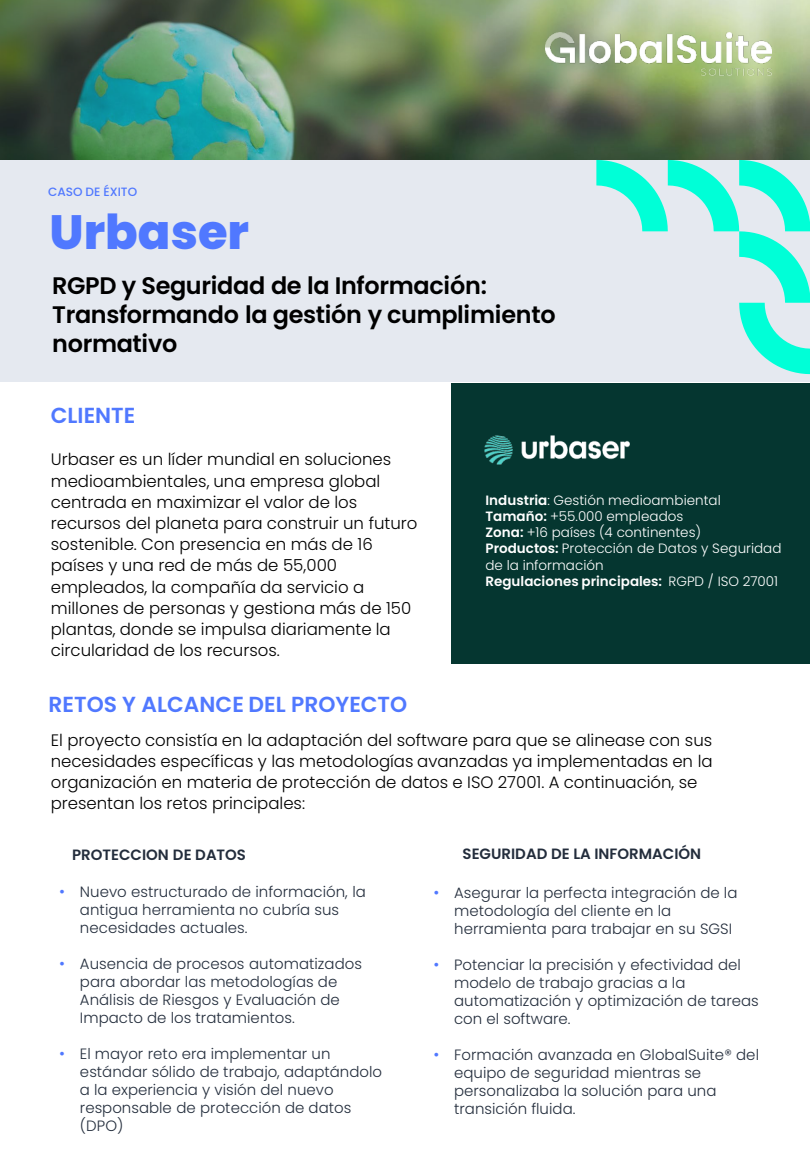
<style>
.page{position:relative;width:810px;height:1170px;background:#fff}
.page>*{position:absolute;margin:0;border:0;box-sizing:border-box;transform-origin:0 0}
.t1{font:800 48px "Poppins";color:#5078ff}
.t2{font:600 24px/28.8px "Poppins";letter-spacing:-.015em;color:#000}
.t3{font:600 21.75px "Poppins";color:#5078ff}
.t4{font:300 16.5px/21.1px "Poppins";color:#000}
.t5{font:300 15px/18px "Poppins";color:#232d3c}
.t6{font:600 15px "Poppins";color:#232d3c}
.t7{font:300 13.5px/16.2px "Poppins";color:#fff}
.t8{font:600 13.5px "Poppins";color:#fff}
.t9{font:500 12px "Poppins";letter-spacing:.005em;color:#5078ff}
.s1{font-weight:600}
.s2{font-weight:300}
.s3{font-family:"Arial";font-weight:400;color:#5078ff}
</style>
<div class="page">
<img style="left:0;top:0;width:810px;height:160px">
<div style="left:0;top:160px;width:810px;height:222px;background:#e5e9f0"></div>
<img style="left:545px;top:33px;width:227px;height:43px">
<div style="left:452px;top:383px;width:358px;height:281px;background:#053630"></div>
<svg style="left:596px;top:160px;width:214px;height:214px"></svg>
<img style="left:485px;top:435px;width:145px;height:29px">
<p class="t9" style="left:48px;top:184px;width:91px">CASO DE ÉXITO</p>
<p class="t1" style="left:50px;top:204px;width:201px">Urbaser</p>
<p class="t2" style="left:52px;top:272px;width:505px">RGPD y Seguridad de la Información:<br>Transformando la gestión y cumplimiento normativo</p>
<p class="t3" style="left:51px;top:403px;width:86px">CLIENTE</p>
<p class="t4" style="left:51px;top:449px;width:368px">Urbaser es un líder mundial en soluciones medioambientales, una empresa global centrada en maximizar el valor de los recursos del planeta para construir un futuro sostenible. Con presencia en más de 16 países y una red de más de 55,000 empleados, la compañía da servicio a millones de personas y gestiona más de 150 plantas, donde se impulsa diariamente la circularidad de los recursos.</p>
<p class="t7" style="left:485px;top:492px;width:237px"><span class="s1">Industria</span>: Gestión medioambiental</p>
<p class="t7" style="left:485px;top:508px;width:199px"><span class="s1">Tamaño:</span> +55.000 empleados</p>
<p class="t7" style="left:485px;top:525px;width:217px"><span class="s1">Zona:</span> +16 países (4 continentes)</p>
<p class="t7" style="left:485px;top:541px;width:298px"><span class="s1">Productos:</span> Protección de Datos y Seguridad de la información</p>
<p class="t8" style="left:485px;top:573px;width:294px">Regulaciones principales: <span class="s2">RGPD / ISO 27001</span></p>
<p class="t3" style="left:49px;top:692px;width:360px">RETOS Y ALCANCE DEL PROYECTO</p>
<p class="t4" style="left:51px;top:729px;width:663px">El proyecto consistía en la adaptación del software para que se alinease con sus necesidades específicas y las metodologías avanzadas ya implementadas en la organización en materia de protección de datos e ISO 27001. A continuación, se presentan los retos principales:</p>
<p class="t6" style="left:72px;top:846px;width:175px">PROTECCION DE DATOS</p>
<p class="t6" style="left:463px;top:845px;width:240px">SEGURIDAD DE LA INFORMACIÓN</p>
<p class="t5" style="left:80px;top:883px;width:287px;text-indent:-20px"><span class="s3">•</span> Nuevo estructurado de información, la antigua herramienta no cubría sus necesidades actuales.</p>
<p class="t5" style="left:80px;top:955px;width:283px;text-indent:-20px"><span class="s3">•</span> Ausencia de procesos automatizados para abordar las metodologías de Análisis de Riesgos y Evaluación de Impacto de los tratamientos.</p>
<p class="t5" style="left:80px;top:1045px;width:304px;text-indent:-20px"><span class="s3">•</span> El mayor reto era implementar un estándar sólido de trabajo, adaptándolo a la experiencia y visión del nuevo responsable de protección de datos (DPO)</p>
<p class="t5" style="left:454px;top:884px;width:285px;text-indent:-20px"><span class="s3">•</span> Asegurar la perfecta integración de la metodología del cliente en la herramienta para trabajar en su SGSI</p>
<p class="t5" style="left:454px;top:956px;width:306px;text-indent:-20px"><span class="s3">•</span> Potenciar la precisión y efectividad del modelo de trabajo gracias a la automatización y optimización de tareas con el software.</p>
<p class="t5" style="left:454px;top:1046px;width:306px;text-indent:-20px"><span class="s3">•</span> Formación avanzada en GlobalSuite® del equipo de seguridad mientras se personalizaba la solución para una transición fluida.</p>
</div>
